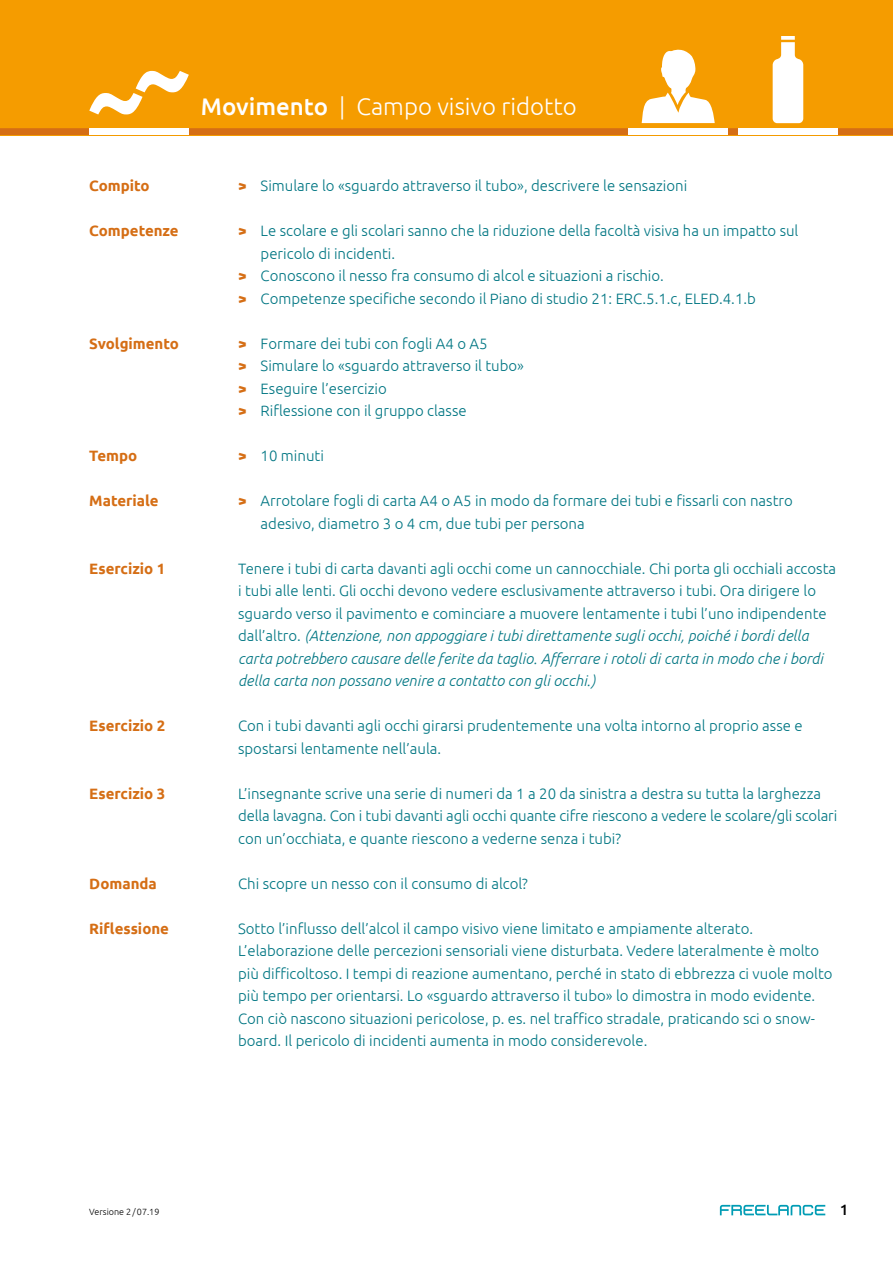
<style>
.page{position:relative;width:893px;height:1263px;background:#fff}
.page>*{position:absolute;margin:0;border:0;box-sizing:border-box;transform-origin:0 0}
.t1{font:300 24px "Ubuntu";color:#fff}
.t2{font:300 15px/22.5px "Ubuntu";color:#007683}
.t3{font:700 15px "Ubuntu";color:#d56e15}
.t4{font:500 15px "Ubuntu";color:#000}
.t5{font:300 9px "Ubuntu";color:#000}
.s1{font-weight:500}
.s2{font-weight:700;color:#d56e15}
.s3{font-style:italic}
</style>
<div class="page">
<div style="left:0;top:0;width:893px;height:135px;background:#f59c00"></div>
<svg style="left:0;top:36px;width:893px;height:99px"></svg>
<svg style="left:720px;top:1205px;width:105px;height:10px"></svg>
<p class="t3" style="left:89px;top:177px;width:62px">Compito</p>
<p class="t3" style="left:89px;top:222px;width:91px">Competenze</p>
<p class="t3" style="left:89px;top:334px;width:91px">Svolgimento</p>
<p class="t3" style="left:89px;top:447px;width:49px">Tempo</p>
<p class="t3" style="left:89px;top:492px;width:71px">Materiale</p>
<p class="t3" style="left:89px;top:559px;width:78px">Esercizio 1</p>
<p class="t3" style="left:89px;top:717px;width:78px">Esercizio 2</p>
<p class="t3" style="left:89px;top:784px;width:78px">Esercizio 3</p>
<p class="t3" style="left:89px;top:874px;width:69px">Domanda</p>
<p class="t3" style="left:89px;top:919px;width:81px">Riflessione</p>
<h1 class="t1" style="left:201px;top:92px;width:377px"><span class="s1">Movimento</span> | Campo visivo ridotto</h1>
<p class="t2" style="left:238px;top:174px;width:451px"><span class="s2">&gt;</span> Simulare lo «sguardo attraverso il tubo», descrivere le sensazioni</p>
<p class="t2" style="left:238px;top:219px;width:562px"><span class="s2">&gt;</span> Le scolare e gli scolari sanno che la riduzione della facoltà visiva ha un impatto sul</p>
<p class="t2" style="left:261px;top:242px;width:136px">pericolo di incidenti.</p>
<p class="t2" style="left:238px;top:264px;width:427px"><span class="s2">&gt;</span> Conoscono il nesso fra consumo di alcol e situazioni a rischio.</p>
<p class="t2" style="left:238px;top:287px;width:519px"><span class="s2">&gt;</span> Competenze specifiche secondo il Piano di studio 21: ERC.5.1.c, ELED.4.1.b</p>
<p class="t2" style="left:238px;top:332px;width:287px"><span class="s2">&gt;</span> Formare dei tubi con fogli A4 o A5<br><span class="s2">&gt;</span> Simulare lo «sguardo attraverso il tubo» <span class="s2">&gt;</span> Eseguire l’esercizio<br><span class="s2">&gt;</span> Riflessione con il gruppo classe</p>
<p class="t2" style="left:238px;top:444px;width:87px"><span class="s2">&gt;</span> 10 minuti</p>
<p class="t2" style="left:261px;top:489px;width:534px;text-indent:-22px"><span class="s2">&gt;</span> Arrotolare fogli di carta A4 o A5 in modo da formare dei tubi e fissarli con nastro adesivo, diametro 3 o 4 cm, due tubi per persona</p>
<p class="t2" style="left:238px;top:557px;width:599px">Tenere i tubi di carta davanti agli occhi come un cannocchiale. Chi porta gli occhiali accosta i tubi alle lenti. Gli occhi devono vedere esclusivamente attraverso i tubi. Ora dirigere lo sguardo verso il pavimento e cominciare a muovere lentamente i tubi l’uno indipendente dall’altro. <span class="s3">(Attenzione, non appoggiare i tubi direttamente sugli occhi, poiché i bordi della carta potrebbero causare delle ferite da taglio. Afferrare i rotoli di carta in modo che i bordi della carta non possano venire a contatto con gli occhi.)</span></p>
<p class="t2" style="left:238px;top:714px;width:566px">Con i tubi davanti agli occhi girarsi prudentemente una volta intorno al proprio asse e spostarsi lentamente nell’aula.</p>
<p class="t2" style="left:238px;top:782px;width:601px">L’insegnante scrive una serie di numeri da 1 a 20 da sinistra a destra su tutta la larghezza della lavagna. Con i tubi davanti agli occhi quante cifre riescono a vedere le scolare/gli scolari con un’occhiata, e quante riescono a vederne senza i tubi?</p>
<p class="t2" style="left:238px;top:872px;width:291px">Chi scopre un nesso con il consumo di alcol?</p>
<p class="t2" style="left:238px;top:917px;width:596px">Sotto l’influsso dell’alcol il campo visivo viene limitato e ampiamente alterato.<br>L’elaborazione delle percezioni sensoriali viene disturbata. Vedere lateralmente è molto più difficoltoso. I tempi di reazione aumentano, perché in stato di ebbrezza ci vuole molto più tempo per orientarsi. Lo «sguardo attraverso il tubo» lo dimostra in modo evidente.<br>Con ciò nascono situazioni pericolose, p. es. nel traffico stradale, praticando sci o snow&shy;board. Il pericolo di incidenti aumenta in modo considerevole.</p>
<p class="t5" style="left:89px;top:1206px;width:72px">Versione 2/07.19</p>
<p class="t4" style="left:840px;top:1200px;width:10px">1</p>
</div>
